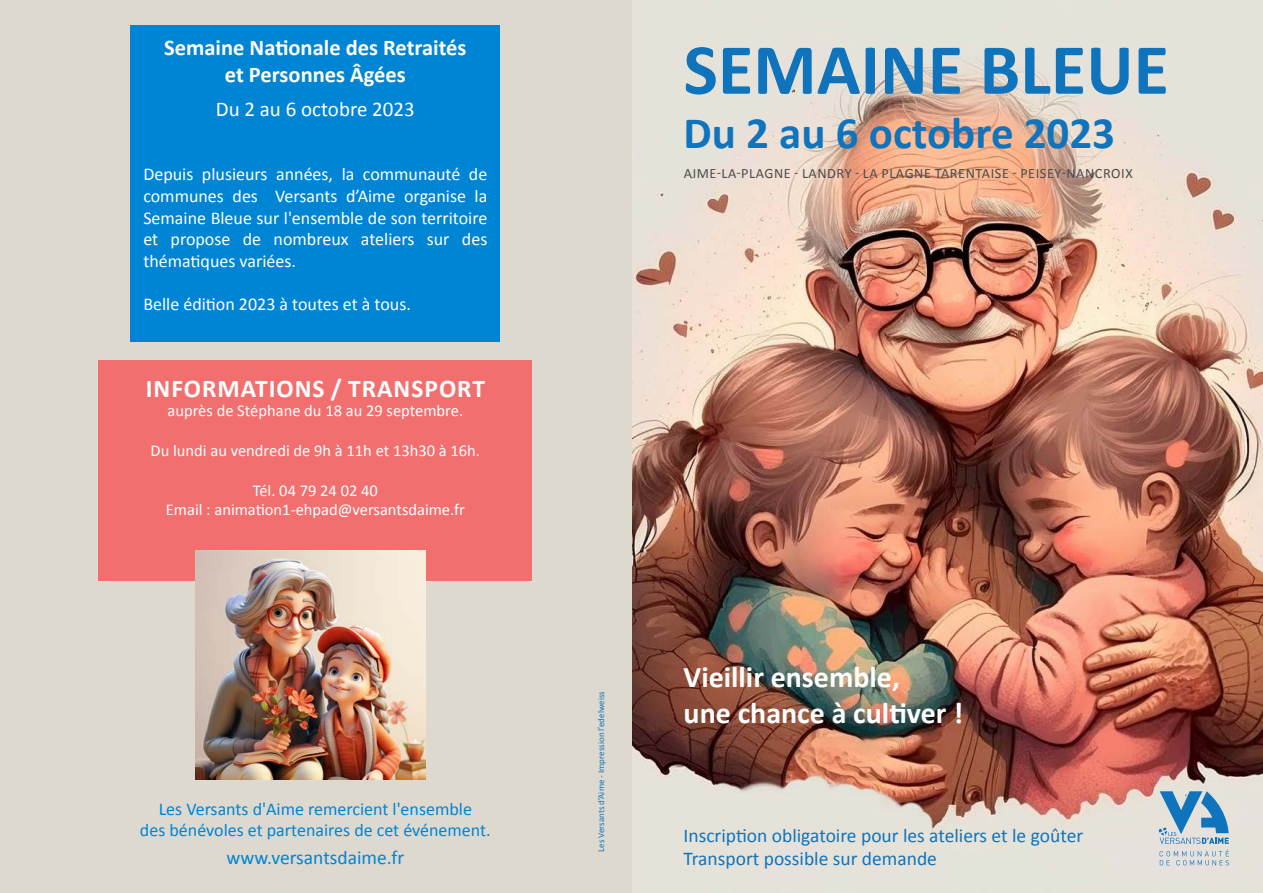
<style>
.page{position:relative;width:1263px;height:893px;background:#fff}
.page>*{position:absolute;margin:0;border:0;box-sizing:border-box;transform-origin:0 0}
.t1{font:700 72.45px "Calibri";color:#1074bc}
.t2{font:700 45px "Calibri";color:#1074bc}
.t3{font:700 30px "Calibri";color:#fff}
.t4{font:700 25.5px "Calibri";letter-spacing:.04em;color:#fff}
.t5{font:700 22.5px "Calibri";color:#fff}
.t6{font:21px "Calibri";color:#fff}
.t7{font:19.5px "Calibri";color:#1074bc}
.t8{font:19.5px "Calibri";color:#0085d4}
.t9{font:18px/21.6px "Calibri";color:#fff;text-align:justify}
.t10{font:18px "Calibri";color:#0085d4}
.t11{font:16.5px "Calibri";color:#fff}
.t12{font:14.25px "Calibri";letter-spacing:.04em;color:#4b4c4d}
.t13{font:9px "Calibri";color:#1074bc}
</style>
<div class="page">
<img style="left:632px;top:0;width:631px;height:893px">
<div style="left:0;top:0;width:631px;height:893px;background:#ddd9cf"></div>
<svg style="left:1158px;top:791px;width:71px;height:74px;background:#9fbdd0"></svg>
<div style="left:99px;top:360px;width:433px;height:221px;background:#f26f6f"></div>
<img style="left:195px;top:550px;width:230px;height:230px">
<div style="left:131px;top:25px;width:369px;height:317px;background:#0085d4"></div>
<p class="t5" style="left:164px;top:32px;width:304px">Semaine Nationale des Retraités</p>
<p class="t5" style="left:225px;top:59px;width:183px">et Personnes Âgées</p>
<p class="t6" style="left:216px;top:94px;width:201px">Du 2 au 6 octobre 2023</p>
<p class="t9" style="left:143px;top:163px;width:345px">Depuis plusieurs années, la communauté de communes des Versants d’Aime organise la Semaine Bleue sur l'ensemble de son territoire et propose de nombreux ateliers sur des thématiques variées.</p>
<p class="t9" style="left:143px;top:293px;width:269px">Belle édition 2023 à toutes et à tous.</p>
<p class="t4" style="left:146px;top:370px;width:341px">INFORMATIONS / TRANSPORT</p>
<p class="t11" style="left:168px;top:399px;width:297px">auprès de Stéphane du 18 au 29 septembre.</p>
<p class="t11" style="left:151px;top:439px;width:331px">Du lundi au vendredi de 9h à 11h et 13h30 à 16h.</p>
<p class="t11" style="left:253px;top:479px;width:127px">Tél. 04 79 24 02 40</p>
<p class="t11" style="left:166px;top:498px;width:300px">Email : animation1-ehpad@versantsdaime.fr</p>
<p class="t1" style="left:684px;top:18px;width:487px">SEMAINE BLEUE</p>
<p class="t2" style="left:684px;top:101px;width:433px">Du 2 au 6 octobre 2023</p>
<p class="t12" style="left:684px;top:163px;width:450px">AIME-LA-PLAGNE - LANDRY - LA PLAGNE TARENTAISE - PEISEY-NANCROIX</p>
<p class="t3" style="left:684px;top:656px;width:218px">Vieillir ensemble,</p>
<p class="t3" style="left:684px;top:692px;width:281px">une chance à cultiver !</p>
<p class="t13" style="left:595px;top:851px;width:162px;rotate:-90deg">Les Versants d’Aime - Impression l’edelweiss</p>
<p class="t10" style="left:159px;top:796px;width:315px">Les Versants d'Aime remercient l'ensemble</p>
<p class="t10" style="left:140px;top:818px;width:352px">des bénévoles et partenaires de cet événement.</p>
<p class="t7" style="left:684px;top:822px;width:401px">Inscription obligatoire pour les ateliers et le goûter</p>
<p class="t8" style="left:227px;top:843px;width:179px">www.versantsdaime.fr</p>
<p class="t7" style="left:684px;top:845px;width:255px">Transport possible sur demande</p>
</div>
